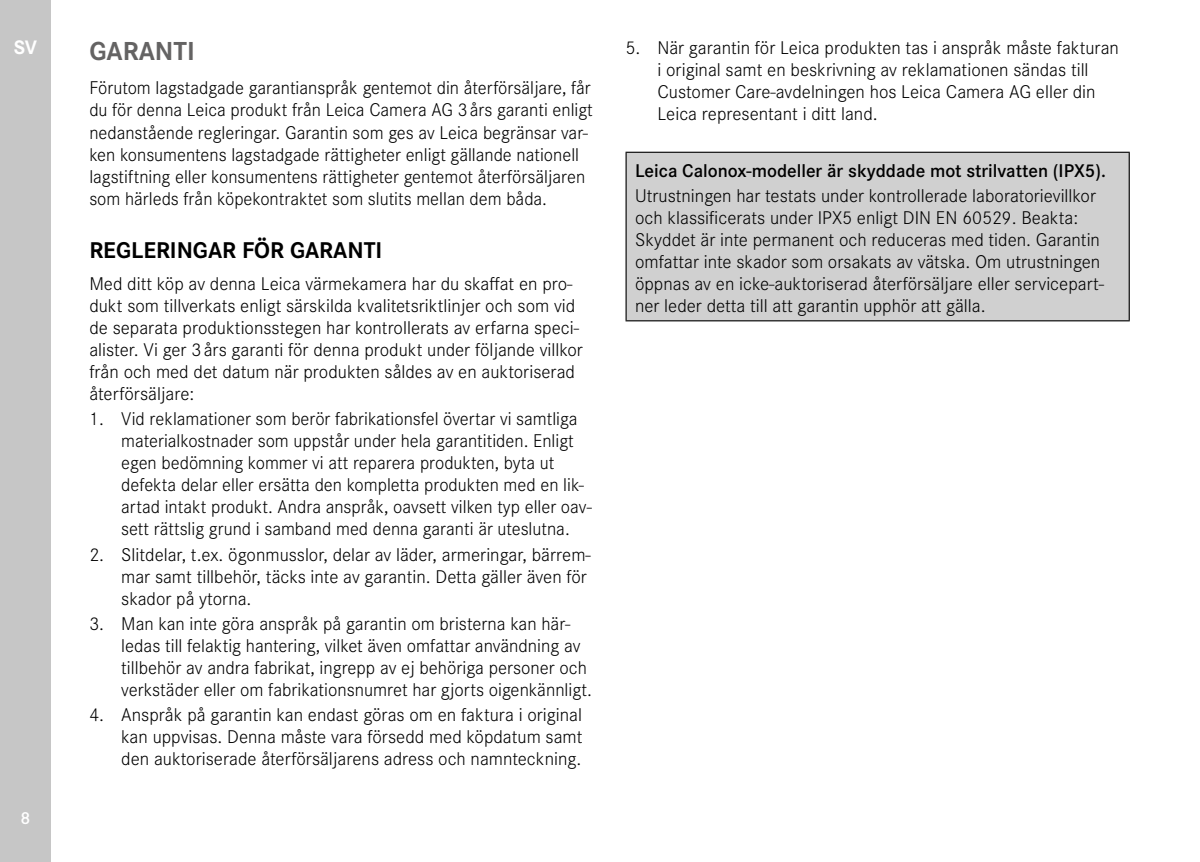
<style>
.page{position:relative;width:1200px;height:862px;background:#fff}
.page>*{position:absolute;margin:0;border:0;box-sizing:border-box;transform-origin:0 0}
.t1{font:700 27px "Corporate S";color:#646363}
.t2{font:700 23.62px "Corporate S";color:#000}
.t3{font:700 20.25px "Corporate S";color:#fff}
.t4{font:300 19.12px/22.1px "Corporate S";color:#000}
.t5{font:600 19.12px "Corporate S";color:#000}
.t6{font:600 18px "Corporate S";color:#fff}
</style>
<div class="page">
<div style="left:0;top:0;width:51px;height:861px;background:#c6c6c6"></div>
<div style="left:626px;top:152px;width:502px;height:168px;background:#d0d0d0"></div>
<hr style="left:625px;top:152px;width:504px;height:1px;background:#000">
<hr style="left:625px;top:153px;width:1px;height:167px;background:#000">
<hr style="left:1128px;top:153px;width:1px;height:167px;background:#000">
<hr style="left:625px;top:320px;width:504px;height:1px;background:#000">
<p class="t3" style="left:14px;top:32px;width:25px">SV</p>
<p class="t6" style="left:21px;top:803px;width:11px">8</p>
<h1 class="t1" style="left:89px;top:29px;width:107px">GARANTI</h1>
<p class="t4" style="left:89px;top:76px;width:505px">Förutom lagstadgade garantianspråk gentemot din återförsäljare, får du för denna Leica produkt från Leica Camera AG 3års garanti enligt nedanstående regleringar. Garantin som ges av Leica begränsar var&shy;ken konsumentens lagstadgade rättigheter enligt gällande nationell lagstiftning eller konsumentens rättigheter gentemot återförsäljaren som härleds från köpekontraktet som slutits mellan dem båda.</p>
<p class="t2" style="left:89px;top:232px;width:294px">REGLERINGAR FÖR GARANTI</p>
<p class="t4" style="left:89px;top:271px;width:495px">Med ditt köp av denna Leica värmekamera har du skaffat en pro&shy;dukt som tillverkats enligt särskilda kvalitetsriktlinjer och som vid de separata produktionsstegen har kontrollerats av erfarna speci&shy;alister. Vi ger 3års garanti för denna produkt under följande villkor från och med det datum när produkten såldes av en auktoriserad återförsäljare:</p>
<p class="t4" style="left:121px;top:406px;width:472px;text-indent:-32px">1. Vid reklamationer som berör fabrikationsfel övertar vi samtliga materialkostnader som uppstår under hela garantitiden. Enligt egen bedömning kommer vi att reparera produkten, byta ut defekta delar eller ersätta den kompletta produkten med en lik&shy;artad intakt produkt. Andra anspråk, oavsett vilken typ eller oav&shy;sett rättslig grund i samband med denna garanti är uteslutna.</p>
<p class="t4" style="left:121px;top:542px;width:471px;text-indent:-32px">2. Slitdelar, t.ex. ögonmusslor, delar av läder, armeringar, bärrem&shy;mar samt tillbehör, täcks inte av garantin. Detta gäller även för skador på ytorna.</p>
<p class="t4" style="left:121px;top:611px;width:472px;text-indent:-32px">3. Man kan inte göra anspråk på garantin om bristerna kan här&shy;ledas till felaktig hantering, vilket även omfattar användning av tillbehör av andra fabrikat, ingrepp av ej behöriga personer och verkstäder eller om fabrikationsnumret har gjorts oigenkännligt.</p>
<p class="t4" style="left:121px;top:702px;width:462px;text-align:justify;text-indent:-32px">4. Anspråk på garantin kan endast göras om en faktura i original kan uppvisas. Denna måste vara försedd med köpdatum samt den auktoriserade återförsäljarens adress och namnteckning.</p>
<p class="t4" style="left:657px;top:35px;width:463px;text-indent:-32px">5. När garantin för Leica produkten tas i anspråk måste fakturan i original samt en beskrivning av reklamationen sändas till Customer Care-avdelningen hos Leica Camera AG eller din Leica representant i ditt land.</p>
<p class="t5" style="left:635px;top:156px;width:472px">Leica Calonox-modeller är skyddade mot strilvatten (IPX5).</p>
<p class="t4" style="left:635px;top:183px;width:470px">Utrustningen har testats under kontrollerade laboratorievillkor och klassificerats under IPX5 enligt DIN EN 60529. Beakta:<br>Skyddet är inte permanent och reduceras med tiden. Garantin omfattar inte skador som orsakats av vätska. Om utrustningen öppnas av en icke-auktoriserad återförsäljare eller servicepart&shy;ner leder detta till att garantin upphör att gälla.</p>
</div>
